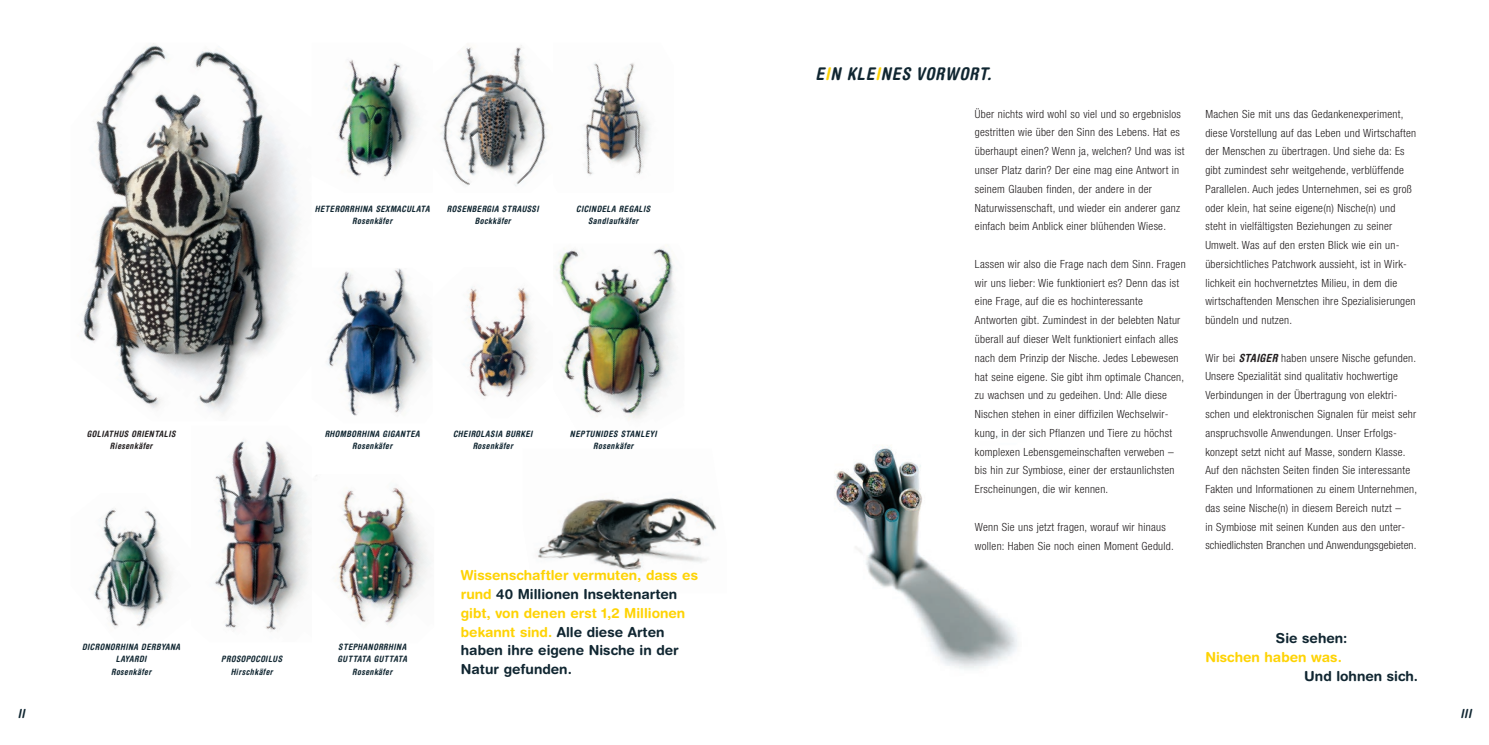
<style>
.page{position:relative;width:1489px;height:745px;background:#fff}
.page>*{position:absolute;margin:0;border:0;box-sizing:border-box;transform-origin:0 0}
.t1{font:italic 700 condensed 17.5px "Helvetica Rounded";color:#102631}
.t2{font:700 13.75px/18.8px "Helvetica Rounded";color:#102631}
.t3{font:700 13.75px "Helvetica Rounded";color:#fed304}
.t4{font:italic 700 condensed 12.5px "Helvetica Rounded";color:#102631}
.t5{font:300 condensed 11.25px/18.8px "Helvetica Neue";letter-spacing:.025em;color:#231f20}
.t6{font:italic 700 condensed 8.75px/12.5px "Helvetica Rounded";color:#102631;text-align:center}
.t7{font:italic 700 condensed 8.75px/12.5px "Helvetica Rounded";color:#231f20;text-align:center}
.s1{color:#fed304}
.s2{font-family:"Helvetica Rounded";font-weight:700;font-style:italic}
</style>
<div class="page">
<img style="left:81px;top:43px;width:636px;height:589px">
<svg style="left:834px;top:435px;width:184px;height:234px"></svg>
<p class="t6" style="left:315px;top:202px;width:118px">HETERORRHINA SEXMACULATA<br>Rosenkäfer</p>
<p class="t6" style="left:576px;top:202px;width:78px">CICINDELA REGALIS<br>Sandlaufkäfer</p>
<p class="t6" style="left:447px;top:202px;width:95px">ROSENBERGIA STRAUSSI<br>Bockkäfer</p>
<p class="t4" style="left:18px;top:705px;width:12px">II</p>
<p class="t7" style="left:87px;top:427px;width:92px">GOLIATHUS ORIENTALIS<br>Riesenkäfer</p>
<p class="t6" style="left:325px;top:427px;width:99px">RHOMBORHINA GIGANTEA<br>Rosenkäfer</p>
<p class="t6" style="left:453px;top:427px;width:83px">CHEIROLASIA BURKEI<br>Rosenkäfer</p>
<p class="t6" style="left:570px;top:427px;width:90px">NEPTUNIDES STANLEYI<br>Rosenkäfer</p>
<p class="t6" style="left:82px;top:639px;width:102px">DICRONORHINA DERBYANA<br>LAYARDI<br>Rosenkäfer</p>
<p class="t6" style="left:221px;top:652px;width:65px">PROSOPOCOILUS<br>Hirschkäfer</p>
<p class="t6" style="left:337px;top:639px;width:73px">STEPHANORRHINA<br>GUTTATA GUTTATA<br>Rosenkäfer</p>
<p class="t2" style="left:461px;top:565px;width:239px"><span class="s1">Wissenschaftler vermuten, dass es rund</span> 40 Millionen Insektenarten <span class="s1">gibt, von denen erst 1,2 Millionen bekannt sind.</span> Alle diese Arten haben ihre eigene Nische in der<br>Natur gefunden.</p>
<h1 class="t1" style="left:815px;top:63px;width:182px">E<span class="s1">I</span>N KLE<span class="s1">I</span>NES VORWORT.</h1>
<p class="t5" style="left:974px;top:104px;width:211px">Über nichts wird wohl so viel und so ergebnislos gestritten wie über den Sinn des Lebens. Hat es überhaupt einen? Wenn ja, welchen? Und was ist unser Platz darin? Der eine mag eine Antwort in seinem Glauben finden, der andere in der Naturwissenschaft, und wieder ein anderer ganz einfach beim Anblick einer blühenden Wiese.</p>
<p class="t5" style="left:974px;top:254px;width:212px">Lassen wir also die Frage nach dem Sinn. Fragen wir uns lieber: Wie funktioniert es? Denn das ist eine Frage, auf die es hochinteressante Antworten gibt. Zumindest in der belebten Natur überall auf dieser Welt funktioniert einfach alles nach dem Prinzip der Nische. Jedes Lebewesen hat seine eigene. Sie gibt ihm optimale Chancen, zu wachsen und zu gedeihen. Und: Alle diese Nischen stehen in einer diffizilen Wechselwir&shy;kung, in der sich Pflanzen und Tiere zu höchst komplexen Lebensgemeinschaften verweben – bis hin zur Symbiose, einer der erstaunlichsten Erscheinungen, die wir kennen.</p>
<p class="t5" style="left:974px;top:517px;width:200px">Wenn Sie uns jetzt fragen, worauf wir hinaus wollen: Haben Sie noch einen Moment Geduld.</p>
<p class="t5" style="left:1205px;top:104px;width:212px">Machen Sie mit uns das Gedankenexperiment, diese Vorstellung auf das Leben und Wirtschaften der Menschen zu übertragen. Und siehe da: Es gibt zumindest sehr weitgehende, verblüffende Parallelen. Auch jedes Unternehmen, sei es groß oder klein, hat seine eigene(n) Nische(n) und steht in vielfältigsten Beziehungen zu seiner Umwelt. Was auf den ersten Blick wie ein un&shy;übersichtliches Patchwork aussieht, ist in Wirk&shy;lichkeit ein hochvernetztes Milieu, in dem die wirtschaftenden Menschen ihre Spezialisierungen bündeln und nutzen.</p>
<p class="t5" style="left:1205px;top:348px;width:213px">Wir bei <span class="s2">STAIGER</span>haben unsere Nische gefunden.<br>Unsere Spezialität sind qualitativ hochwertige Verbindungen in der Übertragung von elektri&shy;schen und elektronischen Signalen für meist sehr anspruchsvolle Anwendungen. Unser Erfolgs&shy;konzept setzt nicht auf Masse, sondern Klasse.<br>Auf den nächsten Seiten finden Sie interessante Fakten und Informationen zu einem Unternehmen, das seine Nische(n) in diesem Bereich nutzt –<br>in Symbiose mit seinen Kunden aus den unter&shy;schiedlichsten Branchen und Anwendungsgebieten.</p>
<p class="t2" style="left:1275px;top:628px;width:73px">Sie sehen:</p>
<p class="t3" style="left:1205px;top:648px;width:138px">Nischen haben was.</p>
<p class="t2" style="left:1304px;top:666px;width:115px">Und lohnen sich.</p>
<p class="t4" style="left:1460px;top:705px;width:16px">III</p>
</div>
